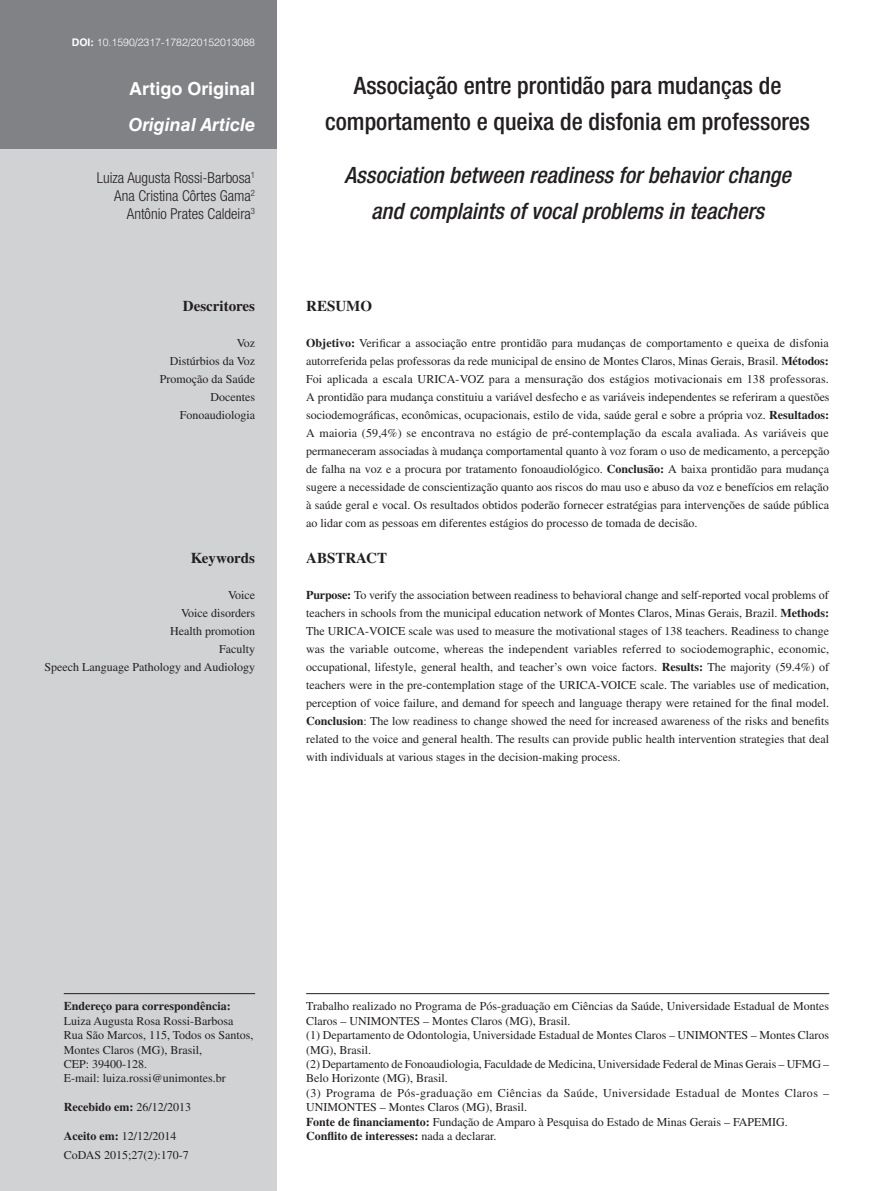
<style>
.page{position:relative;width:893px;height:1191px;background:#fff}
.page>*{position:absolute;margin:0;border:0;box-sizing:border-box;transform-origin:0 0}
.t1{font:500 condensed 24px/36px "Helvetica Neue LT Std";color:#231f20;text-align:center}
.t2{font:italic 500 condensed 22.5px/36px "Helvetica Neue LT Std";color:#231f20;text-align:center}
.t3{font:italic 700 18px "Helvetica LT Std";color:#fff}
.t4{font:700 18px "Helvetica LT Std";color:#fff}
.t5{font:300 condensed 15px/18px "Helvetica Neue LT Std";color:#231f20;text-align:right}
.t6{font:700 15px "Times LT Std";color:#231f20}
.t7{font:12px/18px "Times LT Std";color:#231f20;text-align:right}
.t8{font:700 12px "Times LT Std";color:#231f20}
.t9{font:300 10.5px "Helvetica LT Std";color:#fff}
.s1{font-weight:700}
.s2{font-weight:400}
</style>
<div class="page">
<div style="left:0;top:0;width:276px;height:1191px;background:#d1d2d4"></div>
<div style="left:0;top:0;width:276px;height:149px;background:#808285"></div>
<hr style="left:64px;top:993px;width:191px;height:1px;background:#231f20">
<hr style="left:306px;top:993px;width:523px;height:1px;background:#231f20">
<p class="t9" style="left:72px;top:36px;width:185px"><span class="s1">DOI:</span> 10.1590/2317-1782/20152013088</p>
<h3 class="t4" style="left:129px;top:77px;width:128px">Artigo Original</h3>
<h3 class="t3" style="left:129px;top:113px;width:128px">Original Article</h3>
<p class="t5" style="left:97px;top:169px;width:160px">Luiza Augusta Rossi-Barbosa<sup>1<br></sup>Ana Cristina Côrtes Gama<sup>2<br></sup>Antônio Prates Caldeira<sup>3</sup></p>
<p class="t6" style="left:183px;top:297px;width:74px">Descritores</p>
<p class="t7" style="left:160px;top:333px;width:97px">Voz<br>Distúrbios da Voz<br>Promoção da Saúde<br>Docentes<br>Fonoaudiologia</p>
<p class="t6" style="left:191px;top:549px;width:66px">Keywords</p>
<p class="t7" style="left:45px;top:585px;width:212px">Voice<br>Voice disorders<br>Health promotion<br>Faculty<br>Speech Language Pathology and Audiology</p>
<h1 class="t1" style="left:325px;top:67px;width:486px">Associação entre prontidão para mudanças de comportamento e queixa de disfonia em professores</h1>
<h2 class="t2" style="left:345px;top:157px;width:448px">Association between readiness for behavior change and complaints of vocal problems in teachers</h2>
<p class="t6" style="left:306px;top:297px;width:67px">RESUMO</p>
<p class="t7" style="left:306px;top:333px;width:525px;text-align:justify"><span class="s1">Objetivo:</span> Verificar a associação entre prontidão para mudanças de comportamento e queixa de disfonia autorreferida pelas professoras da rede municipal de ensino de Montes Claros, Minas Gerais, Brasil. <span class="s1">Métodos:<br></span>Foi aplicada a escala URICA-VOZ para a mensuração dos estágios motivacionais em 138 professoras.<br>A prontidão para mudança constituiu a variável desfecho e as variáveis independentes se referiram a questões sociodemográficas, econômicas, ocupacionais, estilo de vida, saúde geral e sobre a própria voz. <span class="s1">Resultados:<br></span>A maioria (59,4%) se encontrava no estágio de pré-contemplação da escala avaliada. As variáveis que permaneceram associadas à mudança comportamental quanto à voz foram o uso de medicamento, a percepção de falha na voz e a procura por tratamento fonoaudiológico. <span class="s1">Conclusão:</span> A baixa prontidão para mudança sugere a necessidade de conscientização quanto aos riscos do mau uso e abuso da voz e benefícios em relação à saúde geral e vocal. Os resultados obtidos poderão fornecer estratégias para intervenções de saúde pública ao lidar com as pessoas em diferentes estágios do processo de tomada de decisão.</p>
<p class="t6" style="left:306px;top:549px;width:82px">ABSTRACT</p>
<p class="t7" style="left:306px;top:585px;width:525px;text-align:justify"><span class="s1">Purpose:</span> To verify the association between readiness to behavioral change and self-reported vocal problems of teachers in schools from the municipal education network of Montes Claros, Minas Gerais, Brazil. <span class="s1">Methods:<br></span>The URICA-VOICE scale was used to measure the motivational stages of 138 teachers. Readiness to change was the variable outcome, whereas the independent variables referred to sociodemographic, economic, occupational, lifestyle, general health, and teacher’s own voice factors. <span class="s1">Results:</span> The majority (59.4%) of teachers were in the pre-contemplation stage of the URICA-VOICE scale. The variables use of medication, perception of voice failure, and demand for speech and language therapy were retained for the final model.<br><span class="s1">Conclusion</span>: The low readiness to change showed the need for increased awareness of the risks and benefits related to the voice and general health. The results can provide public health intervention strategies that deal with individuals at various stages in the decision-making process.</p>
<p class="t8" style="left:64px;top:999px;width:168px">Endereço para correspondência:</p>
<p class="t7" style="left:64px;top:1013px;width:191px;line-height:14.4px;text-align:left">Luiza Augusta Rosa Rossi-Barbosa<br>Rua São Marcos, 115, Todos os Santos,<br>Montes Claros (MG), Brasil,<br>CEP: 39400-128.<br>E-mail: luiza.rossi@unimontes.br</p>
<p class="t8" style="left:64px;top:1100px;width:129px">Recebido em: <span class="s2">26/12/2013</span></p>
<p class="t7" style="left:64px;top:1126px;width:114px"><span class="s1">Aceito em:</span> 12/12/2014</p>
<p class="t7" style="left:64px;top:1146px;width:127px">CoDAS 2015;27(2):170-7</p>
<p class="t7" style="left:306px;top:999px;width:525px;line-height:14.4px;text-align:left">Trabalho realizado no Programa de Pós-graduação em Ciências da Saúde, Universidade Estadual de Montes Claros – UNIMONTES – Montes Claros (MG), Brasil.<br>(1) Departamento de Odontologia, Universidade Estadual de Montes Claros – UNIMONTES – Montes Claros (MG), Brasil.<br>(2) Departamento de Fonoaudiologia, Faculdade de Medicina, Universidade Federal de Minas Gerais – UFMG – Belo Horizonte (MG), Brasil.<br>(3) Programa de Pós-graduação em Ciências da Saúde, Universidade Estadual de Montes Claros – UNIMONTES – Montes Claros (MG), Brasil.<br><span class="s1">Fonte de financiamento:</span> Fundação de Amparo à Pesquisa do Estado de Minas Gerais – FAPEMIG.<br><span class="s1">Conflito de interesses:</span> nada a declarar.</p>
</div>
